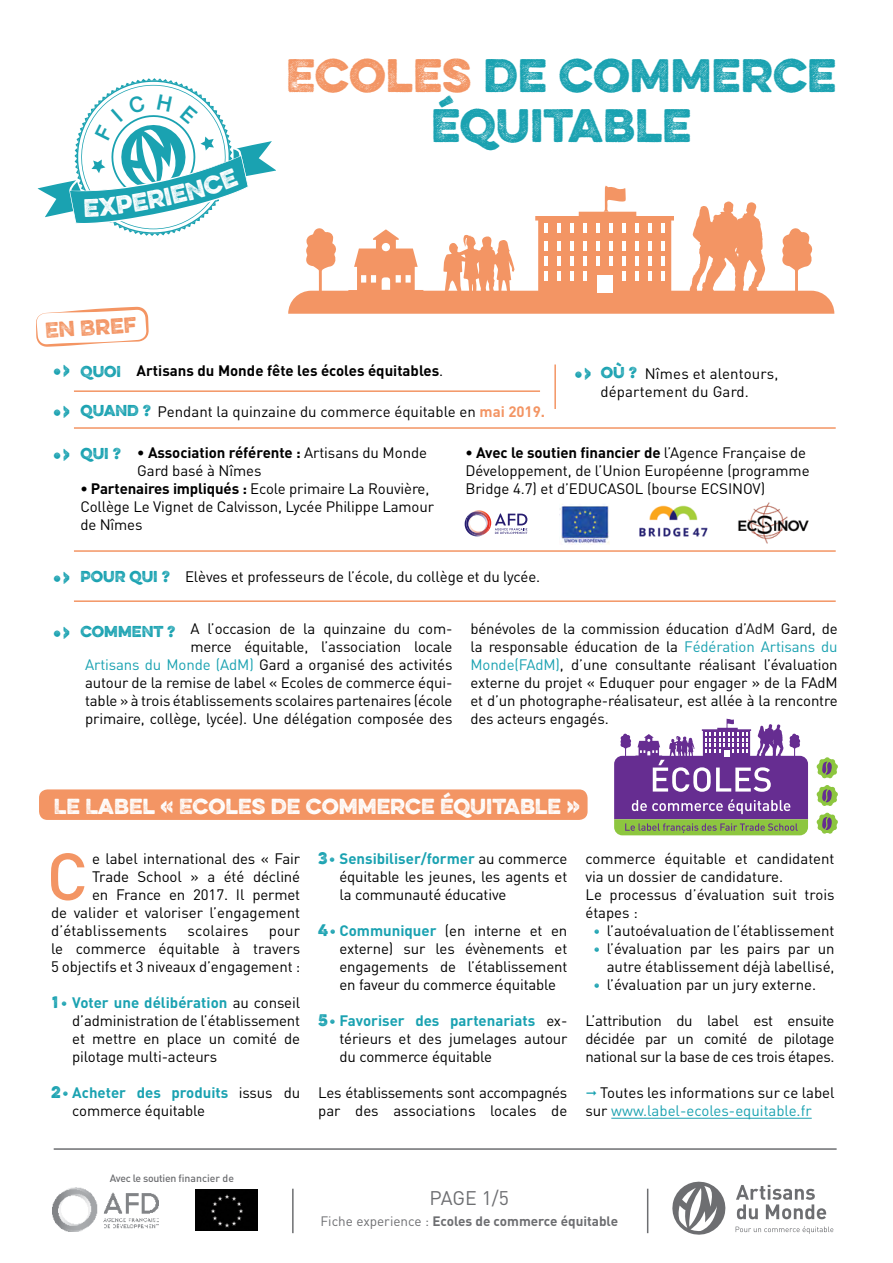
<style>
.page{position:relative;width:893px;height:1263px;background:#fff}
.page>*{position:absolute;margin:0;border:0;box-sizing:border-box;transform-origin:0 0}
.t1{font:500 65.55px "DIN";color:#f39564}
.t2{font:42px "Eveleth Slant";color:#1aa2b1}
.t3{font:19.5px "Eveleth Slant";color:#fff}
.t4{font:19.5px "Eveleth Slant";color:#1aa2b1}
.t5{font:19.5px "DIN";color:#6d6e71}
.t6{font:19.5px "Eveleth Slant";color:#f39564}
.t7{font:15px/18px "DIN";letter-spacing:-.01em;color:#000}
.t8{font:15px/18px "DIN";letter-spacing:.01em;color:#000}
.t9{font:700 15px "DIN";color:#000}
.t10{font:14.1px "Eveleth Slant";color:#1aa2b1}
.t11{font:700 13.5px "DIN";color:#6d6e71}
.t12{font:500 10.5px "DIN";letter-spacing:-.025em;color:#6d6e71}
.s1{color:#f39564}
.s2{font-weight:400}
.s3{font-family:"Eveleth Slant";font-size:14.1px;color:#1aa2b1}
.s4{font-weight:700;color:#f39564}
.s5{font-weight:700}
.s6{color:#1aa2b1}
.s7{color:#1a1a1a}
.s8{font-family:"Eveleth Slant";color:#1aa2b1}
.s9{font-family:"Eveleth Slant";font-size:13.5px;color:#1aa2b1}
.s10{font-weight:700;color:#1aa2b1}
</style>
<div class="page">
<svg style="left:672px;top:1181px;width:54px;height:54px"></svg>
<svg style="left:736px;top:1185px;width:90px;height:34px"></svg>
<svg style="left:736px;top:1226px;width:97px;height:8px"></svg>
<hr style="left:292px;top:1189px;width:2px;height:44px;background:#6d6e71">
<hr style="left:647px;top:1189px;width:1px;height:44px;background:#6d6e71">
<hr style="left:54px;top:1148px;width:783px;height:2px;background:#6d6e71">
<img style="left:53px;top:1188px;width:106px;height:44px">
<img style="left:195px;top:1190px;width:63px;height:40px">
<hr style="left:74px;top:427px;width:762px;height:2px;background:#f39564">
<hr style="left:74px;top:390px;width:466px;height:2px;background:#f39564">
<hr style="left:74px;top:550px;width:762px;height:2px;background:#f39564">
<hr style="left:74px;top:600px;width:762px;height:2px;background:#f39564">
<hr style="left:554px;top:364px;width:2px;height:45px;background:#f39564">
<hr style="left:611px;top:1118px;width:201px;height:1px;background:#1aa2b1">
<div style="left:39px;top:789px;width:549px;height:31px;background:#f39564;border-radius:9px"></div>
<svg style="left:465px;top:510px;width:62px;height:26px"></svg>
<img style="left:639px;top:505px;width:69px;height:32px">
<img style="left:560px;top:504px;width:50px;height:40px">
<img style="left:738px;top:502px;width:71px;height:42px">
<svg style="left:614px;top:718px;width:194px;height:117px"></svg>
<svg style="left:816px;top:757px;width:22px;height:22px"></svg>
<svg style="left:816px;top:785px;width:22px;height:21px"></svg>
<svg style="left:816px;top:812px;width:22px;height:22px"></svg>
<svg style="left:36px;top:78px;width:798px;height:269px"></svg>
<h3 class="t6" style="left:44px;top:316px;width:93px;rotate:-4deg">EN BREF</h3>
<h2 class="t2" style="left:286px;top:43px;width:552px"><span class="s1">ECOLES</span> DE COMMERCE</h2>
<h2 class="t2" style="left:431px;top:94px;width:262px">ÉQUITABLE</h2>
<h3 class="t4" style="left:53px;top:356px;width:19px">•›</h3>
<h3 class="t4" style="left:53px;top:396px;width:19px">•›</h3>
<h3 class="t4" style="left:53px;top:439px;width:19px">•›</h3>
<p class="t9" style="left:137px;top:361px;width:308px">Artisans du Monde fête les écoles équitables<span class="s2">.</span></p>
<p class="t10" style="left:601px;top:362px;width:38px">OÙ ?</p>
<p class="t7" style="left:81px;top:402px;width:466px"><span class="s3">QUAND ?</span> Pendant la quinzaine du commerce équitable en <span class="s4">mai 2019.</span></p>
<p class="t10" style="left:81px;top:360px;width:42px">QUOI</p>
<p class="t8" style="left:600px;top:364px;width:179px;text-indent:44px">Nîmes et alentours, département du Gard.</p>
<h3 class="t4" style="left:574px;top:359px;width:19px">•›</h3>
<p class="t7" style="left:137px;top:443px;width:291px"><span class="s5">• Association référente :</span> Artisans du Monde<br>Gard basé à Nîmes</p>
<p class="t7" style="left:80px;top:479px;width:355px"><span class="s5">• Partenaires impliqués :</span> Ecole primaire La Rouvière,<br>Collège Le Vignet de Calvisson, Lycée Philippe Lamour de Nîmes</p>
<p class="t10" style="left:81px;top:443px;width:42px">QUI ?</p>
<p class="t7" style="left:465px;top:443px;width:346px"><span class="s5">• Avec le soutien financier de</span> l’Agence Française de<br>Développement, de l’Union Européenne (programme<br>Bridge 4.7) et d’EDUCASOL (bourse ECSINOV)</p>
<h3 class="t4" style="left:53px;top:562px;width:19px">•›</h3>
<p class="t10" style="left:81px;top:566px;width:91px">POUR QUI ?</p>
<p class="t7" style="left:185px;top:568px;width:357px">Elèves et professeurs de l’école, du collège et du lycée.</p>
<h3 class="t4" style="left:53px;top:617px;width:19px">•›</h3>
<p class="t7" style="left:85px;top:619px;width:369px;text-align:right">A l’occasion de la quinzaine du com-<br>merce équitable, l’association locale<br><span class="s6">Artisans du Monde (AdM)</span> Gard a organisé des activités autour de la remise de label « Ecoles de commerce équi&shy;table » à trois établissements scolaires partenaires (école primaire, collège, lycée). Une délégation composée des</p>
<p class="t7" style="left:470px;top:619px;width:369px;text-align:justify">bénévoles de la commission éducation d’<span class="s7">AdM</span> Gard, de la responsable éducation de la <span class="s6">Fédération Artisans du Monde(FAdM)</span>, d’une consultante réalisant l’évaluation externe du projet « Eduquer pour engager » de la FAdM et d’un photographe-réalisateur, est allée à la rencontre des acteurs engagés.</p>
<p class="t10" style="left:80px;top:620px;width:97px">COMMENT ?</p>
<h3 class="t3" style="left:54px;top:791px;width:528px">LE LABEL « ECOLES DE COMMERCE ÉQUITABLE »</h3>
<h1 class="t1" style="left:47px;top:834px;width:43px">C</h1>
<p class="t7" style="left:92px;top:849px;width:210px">e label international des « Fair</p>
<p class="t7" style="left:92px;top:867px;width:210px">Trade School » a été décliné</p>
<p class="t7" style="left:92px;top:885px;width:210px">en France en 2017. Il permet</p>
<p class="t7" style="left:51px;top:903px;width:251px">de valider et valoriser l’engagement</p>
<p class="t8" style="left:51px;top:921px;width:118px">d’établissements</p>
<p class="t8" style="left:187px;top:921px;width:63px">scolaires</p>
<p class="t7" style="left:51px;top:921px;width:251px;text-align:justify;text-indent:218px">pour le commerce équitable à travers 5 objectifs et 3 niveaux d’engagement :</p>
<p class="t7" style="left:72px;top:993px;width:229px;text-align:justify;text-indent:-20px"><span class="s8">1</span> <span class="s9">•</span> <span class="s10">Voter une délibération</span> au conseil d’administration de l’établissement et mettre en place un comité de pilotage multi-acteurs</p>
<p class="t7" style="left:72px;top:1083px;width:229px;text-indent:-21px"><span class="s8">2</span><span class="s9">•</span> <span class="s10">Acheter des produits</span> issus du commerce équitable</p>
<p class="t7" style="left:339px;top:849px;width:229px;text-align:justify;text-indent:-21px"><span class="s8">3</span><span class="s9">•</span> <span class="s10">Sensibiliser/former</span> au commerce équitable les jeunes, les agents et la communauté éducative</p>
<p class="t7" style="left:339px;top:921px;width:229px;text-align:justify;text-indent:-21px"><span class="s8">4</span><span class="s9">•</span> <span class="s10">Communiquer</span> (en interne et en externe) sur les évènements et engagements de l’établissement en faveur du commerce équitable</p>
<p class="t7" style="left:339px;top:1011px;width:229px;text-align:justify;text-indent:-21px"><span class="s8">5</span><span class="s9">•</span> <span class="s10">Favoriser des partenariats</span> ex&shy;térieurs et des jumelages autour du commerce équitable</p>
<p class="t7" style="left:318px;top:1083px;width:251px">Les établissements sont accompagnés par des associations locales de</p>
<p class="t7" style="left:585px;top:849px;width:251px">commerce équitable et candidatent via un dossier de candidature.<br>Le processus d’évaluation suit trois étapes :</p>
<p class="t7" style="left:594px;top:921px;width:242px"><span class="s9">•</span> l’autoévaluation de l’établissement</p>
<p class="t7" style="left:594px;top:939px;width:242px;text-align:right"><span class="s9">•</span> l’évaluation par les pairs par un autre établissement déjà labellisé,</p>
<p class="t7" style="left:594px;top:975px;width:224px"><span class="s9">•</span> l’évaluation par un jury externe.</p>
<p class="t7" style="left:585px;top:1011px;width:251px;text-align:justify">L’attribution du label est ensuite décidée par un comité de pilotage national sur la base de ces trois étapes.</p>
<p class="t7" style="left:585px;top:1083px;width:251px"><span class="s6">◻</span> Toutes les informations sur ce label sur <span class="s6">www.label-ecoles-equitable.fr</span></p>
<p class="t12" style="left:110px;top:1172px;width:126px">Avec le soutien financier de</p>
<h3 class="t5" style="left:429px;top:1186px;width:81px">PAGE 1/5</h3>
<p class="t11" style="left:320px;top:1212px;width:299px"><span class="s2">Fiche experience :</span> Ecoles de commerce équitable</p>
</div>
